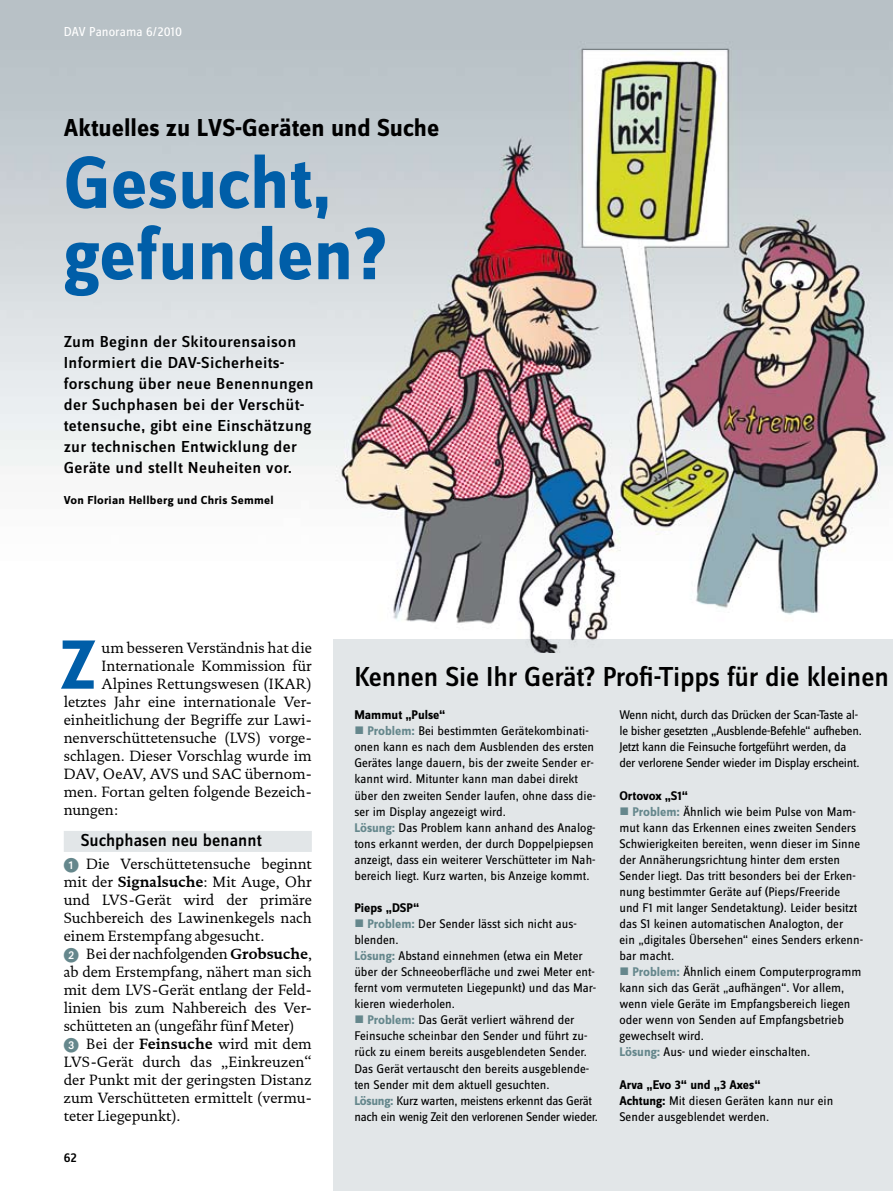
<style>
.page{position:relative;width:893px;height:1191px;background:#fff}
.page>*{position:absolute;margin:0;border:0;box-sizing:border-box;transform-origin:0 0}
.t1{font:700 76.5px/71.4px "Zine Sans Dis";color:#005ea8}
.t2{font:700 72.3px "Zine Sans Dis";color:#005ea8}
.t3{font:500 28.5px "Zine Sans Dis";letter-spacing:-.005em;color:#000}
.t4{font:700 25.5px "Zine Sans Dis";color:#000}
.t5{font:500 18px "Zine Sans Dis";color:#000}
.t6{font:500 16.5px/21px "Zine Sans Dis";letter-spacing:.02em;color:#000;scale:1.05 1}
.t7{font:15px/18px "DTL Documenta ST";color:#000}
.t8{font:13.5px "Zine Sans Dis";color:#fff}
.t9{font:500 13.5px "Zine Sans Dis";color:#000}
.t10{font:13.05px/16px "Zine Sans Dis";color:#000}
.t11{font:13.05px/16px "Zine Sans Dis";letter-spacing:-.02em;color:#000}
.t12{font:700 13.05px "Zine Sans Dis";color:#000}
.t13{font:700 12px "Zine Sans Dis";letter-spacing:.02em;color:#000;scale:1.05 1}
.s1{font-family:"European Pi One";color:#65878c}
.s2{font-weight:700}
.s3{color:#65878c}
.s4{font-weight:700;color:#65878c}
</style>
<div class="page">
<div style="left:333px;top:639px;width:560px;height:552px;background:#e2e6e8"></div>
<div style="left:64px;top:831px;width:248px;height:21px;background:#e2e6e8"></div>
<img style="left:0;top:0;width:893px;height:653px">
<p class="t8" style="left:64px;top:25px;width:120px">DAV Panorama 6/2010</p>
<h3 class="t4" style="left:64px;top:114px;width:377px">Aktuelles zu LVS-Geräten und Suche</h3>
<h1 class="t1" style="left:64px;top:151px;width:325px">Gesucht, gefunden?</h1>
<p class="t6" style="left:64px;top:332px;width:239px">Zum Beginn der Skitourensaison Informiert die DAV-Sicherheits&shy;forschung über neue Benennungen der Suchphasen bei der Verschüt&shy;tetensuche, gibt eine Einschätzung zur technischen Entwicklung der Geräte und stellt Neuheiten vor.</p>
<p class="t13" style="left:64px;top:493px;width:201px">Von Florian Hellberg und Chris Semmel</p>
<h2 class="t2" style="left:60px;top:626px;width:39px">Z</h2>
<p class="t7" style="left:102px;top:639px;width:212px">um besseren Verständnis hat die</p>
<p class="t7" style="left:102px;top:657px;width:212px">Internationale Kommission für</p>
<p class="t7" style="left:102px;top:675px;width:212px">Alpines Rettungswesen (IKAR)</p>
<p class="t7" style="left:64px;top:693px;width:250px">letztes Jahr eine internationale Ver-</p>
<p class="t7" style="left:64px;top:711px;width:250px">einheitlichung der Begriffe zur Lawi-</p>
<p class="t7" style="left:64px;top:729px;width:250px">nenverschüttetensuche (LVS) vorge-</p>
<p class="t7" style="left:64px;top:747px;width:250px">schlagen. Dieser Vorschlag wurde im</p>
<p class="t7" style="left:64px;top:765px;width:250px">DAV, OeAV, AVS und SAC übernom-</p>
<p class="t7" style="left:64px;top:783px;width:250px">men. Fortan gelten folgende Bezeich-</p>
<p class="t7" style="left:64px;top:801px;width:56px">nungen:</p>
<h3 class="t5" style="left:81px;top:831px;width:182px">Suchphasen neu benannt</h3>
<p class="t7" style="left:64px;top:855px;width:250px"><span class="s1">1</span> Die Verschüttetensuche beginnt mit der <span class="s2">Signalsuche</span>: Mit Auge, Ohr und LVS-Gerät wird der primäre Suchbereich des Lawinenkegels nach einem Erstempfang abgesucht.<br><span class="s1">2</span> Bei der nachfolgenden <span class="s2">Grobsuche</span>, ab dem Erstempfang, nähert man sich mit dem LVS-Gerät entlang der Feld&shy;linien bis zum Nahbereich des Ver&shy;schütteten an (ungefähr fünf Meter)<br><span class="s1">3</span> Bei der <span class="s2">Feinsuche</span> wird mit dem LVS-Gerät durch das „Einkreuzen“ der Punkt mit der geringsten Distanz zum Verschütteten ermittelt (vermu&shy;teter Liegepunkt).</p>
<p class="t9" style="left:64px;top:1150px;width:15px">62</p>
<h3 class="t3" style="left:354px;top:661px;width:536px">Kennen Sie Ihr Gerät? Profi-Tipps für die kleinen</h3>
<p class="t12" style="left:354px;top:708px;width:92px">Mammut „Pulse“</p>
<p class="t10" style="left:354px;top:723px;width:243px"><span class="s3">■</span> <span class="s4">Problem:</span> Bei bestimmten Gerätekombinati&shy;onen kann es nach dem Ausblenden des ersten Gerätes lange dauern, bis der zweite Sender er&shy;kannt wird. Mitunter kann man dabei direkt über den zweiten Sender laufen, ohne dass die&shy;ser im Display angezeigt wird.<br><span class="s4">Lösung:</span> Das Problem kann anhand des Analog&shy;tons erkannt werden, der durch Doppelpiepsen anzeigt, dass ein weiterer Verschütteter im Nah&shy;bereich liegt. Kurz warten, bis Anzeige kommt.</p>
<p class="t12" style="left:354px;top:900px;width:67px">Pieps „DSP“</p>
<p class="t10" style="left:354px;top:916px;width:243px"><span class="s3">■</span> <span class="s4">Problem:</span> Der Sender lässt sich nicht aus&shy;blenden.<br><span class="s4">Lösung:</span> Abstand einnehmen (etwa ein Meter über der Schneeoberfläche und zwei Meter ent&shy;fernt vom vermuteten Liegepunkt) und das Mar&shy;kieren wiederholen.</p>
<p class="t10" style="left:354px;top:1012px;width:245px"><span class="s3">■</span> <span class="s4">Problem:</span> Das Gerät verliert während der Feinsuche scheinbar den Sender und führt zu&shy;rück zu einem bereits ausgeblendeten Sender.<br>Das Gerät vertauscht den bereits ausgeblende&shy;ten Sender mit dem aktuell gesuchten.<br><span class="s4">Lösung:</span> Kurz warten, meistens erkennt das Gerät nach ein wenig Zeit den verlorenen Sender wieder.</p>
<p class="t11" style="left:619px;top:707px;width:244px">Wenn nicht, durch das Drücken der Scan-Taste al&shy;le bisher gesetzten „Ausblende-Befehle“ aufheben.<br>Jetzt kann die Feinsuche fortgeführt werden, da der verlorene Sender wieder im Display erscheint.</p>
<p class="t12" style="left:619px;top:788px;width:70px">Ortovox „S1“</p>
<p class="t10" style="left:619px;top:804px;width:245px"><span class="s3">■</span> <span class="s4">Problem:</span> Ähnlich wie beim Pulse von Mam&shy;mut kann das Erkennen eines zweiten Senders Schwierigkeiten bereiten, wenn dieser im Sinne der Annäherungsrichtung hinter dem ersten Sender liegt. Das tritt besonders bei der Erken&shy;nung bestimmter Geräte auf (Pieps/Freeride und F1 mit langer Sendetaktung). Leider besitzt das S1 keinen automatischen Analogton, der<br>ein „digitales Übersehen“ eines Senders erkenn&shy;bar macht.</p>
<p class="t10" style="left:619px;top:964px;width:243px"><span class="s3">■</span> <span class="s4">Problem:</span> Ähnlich einem Computerprogramm kann sich das Gerät „aufhängen“. Vor allem, wenn viele Geräte im Empfangsbereich liegen oder wenn von Senden auf Empfangsbetrieb gewechselt wird.<br><span class="s4">Lösung:</span> Aus- und wieder einschalten.</p>
<p class="t10" style="left:619px;top:1077px;width:215px"><span class="s2">Arva „Evo 3“ und „3 Axes“<br>Achtung:</span> Mit diesen Geräten kann nur ein<br>Sender ausgeblendet werden.</p>
</div>
